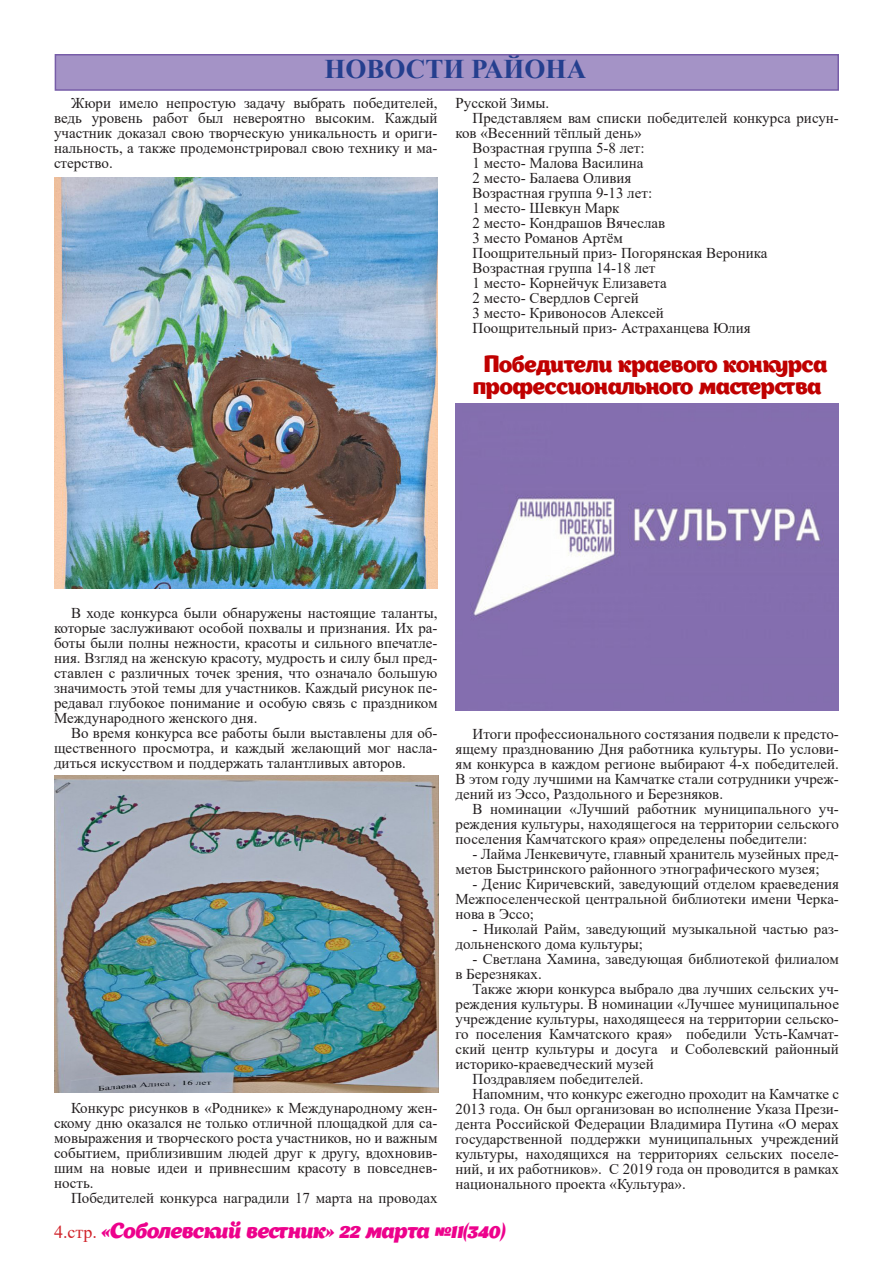
<style>
.page{position:relative;width:893px;height:1263px;background:#fff}
.page>*{position:absolute;margin:0;border:0;box-sizing:border-box;transform-origin:0 0}
.Основной_абзац{font:700 27px "Times New Roman";color:#253f8e}
.t1{font:22.5px/22.5px "Appetite";letter-spacing:-.01em;color:#c00000;text-align:center}
.t2{font:italic 21px "Appetite";letter-spacing:-.01em;color:#ed028c}
.t3{font:15px/15px "Times New Roman";color:#231f20;text-align:justify}
.s1{font-family:"Times New Roman";font-style:normal;font-size:18px;color:#d1232a}
</style>
<div class="page">
<div style="left:55px;top:55px;width:783px;height:35px;background:#a493c6"></div>
<div style="left:55px;top:54px;width:784px;height:37px;border:2px solid #775da8"></div>
<img style="left:455px;top:404px;width:384px;height:306px">
<img style="left:54px;top:177px;width:383px;height:412px">
<img style="left:55px;top:775px;width:383px;height:318px">
<p class="Основной_абзац" style="left:324px;top:50px;width:263px">НОВОСТИ РАЙОНА</p>
<p class="t3" style="left:54px;top:95px;width:385px;text-indent:17px">Жюри имело непростую задачу выбрать победителей, ведь уровень работ был невероятно высоким. Каждый участник доказал свою творческую уникальность и ориги&shy;нальность, а также продемонстрировал свою технику и ма&shy;стерство.</p>
<p class="t3" style="left:455px;top:95px;width:95px">Русской Зимы.</p>
<p class="t3" style="left:455px;top:110px;width:385px;text-indent:17px">Представляем вам списки победителей конкурса рисун&shy;ков «Весенний тёплый день»</p>
<p class="t3" style="left:472px;top:140px;width:174px">Возрастная группа 5-8 лет:</p>
<p class="t3" style="left:472px;top:155px;width:172px">1 место- Малова Василина</p>
<p class="t3" style="left:472px;top:170px;width:160px">2 место- Балаева Оливия</p>
<p class="t3" style="left:472px;top:185px;width:181px">Возрастная группа 9-13 лет:</p>
<p class="t3" style="left:472px;top:200px;width:149px">1 место- Шевкун Марк</p>
<p class="t3" style="left:472px;top:215px;width:194px">2 место- Кондрашов Вячеслав</p>
<p class="t3" style="left:472px;top:230px;width:152px">3 место Романов Артём</p>
<p class="t3" style="left:472px;top:245px;width:297px">Поощрительный приз- Погорянская Вероника</p>
<p class="t3" style="left:472px;top:260px;width:184px">Возрастная группа 14-18 лет</p>
<p class="t3" style="left:472px;top:275px;width:196px">1 место- Корнейчук Елизавета</p>
<p class="t3" style="left:472px;top:290px;width:168px">2 место- Свердлов Сергей</p>
<p class="t3" style="left:472px;top:305px;width:193px">3 место- Кривоносов Алексей</p>
<p class="t3" style="left:472px;top:320px;width:280px">Поощрительный приз- Астраханцева Юлия</p>
<p class="t1" style="left:473px;top:353px;width:356px">Победители краевого конкурса профессионального мастерства</p>
<p class="t3" style="left:54px;top:605px;width:385px;text-indent:17px">В ходе конкурса были обнаружены настоящие таланты, которые заслуживают особой похвалы и признания. Их ра&shy;боты были полны нежности, красоты и сильного впечатле&shy;ния. Взгляд на женскую красоту, мудрость и силу был пред&shy;ставлен с различных точек зрения, что означало большую значимость этой темы для участников. Каждый рисунок пе&shy;редавал глубокое понимание и особую связь с праздником Международного женского дня.</p>
<p class="t3" style="left:54px;top:725px;width:385px;text-indent:17px">Во время конкурса все работы были выставлены для об&shy;щественного просмотра, и каждый желающий мог насла&shy;диться искусством и поддержать талантливых авторов.</p>
<p class="t3" style="left:54px;top:1100px;width:385px;text-indent:17px">Конкурс рисунков в «Роднике» к Международному жен&shy;скому дню оказался не только отличной площадкой для са&shy;мовыражения и творческого роста участников, но и важным событием, приблизившим людей друг к другу, вдохновив&shy;шим на новые идеи и привнесшим красоту в повседнев&shy;ность.</p>
<p class="t3" style="left:71px;top:1190px;width:368px">Победителей конкурса наградили 17 марта на проводах</p>
<p class="t3" style="left:455px;top:726px;width:385px;text-indent:17px">Итоги профессионального состязания подвели к предсто&shy;ящему празднованию Дня работника культуры. По услови&shy;ям конкурса в каждом регионе выбирают 4-х победителей.<br>В этом году лучшими на Камчатке стали сотрудники учреж&shy;дений из Эссо, Раздольного и Березняков.</p>
<p class="t3" style="left:455px;top:801px;width:385px;text-indent:17px">В номинации «Лучший работник муниципального уч&shy;реждения культуры, находящегося на территории сельского поселения Камчатского края» определены победители:</p>
<p class="t3" style="left:455px;top:846px;width:385px;text-indent:17px">- Лайма Ленкевичуте, главный хранитель музейных пред&shy;метов Быстринского районного этнографического музея;</p>
<p class="t3" style="left:455px;top:876px;width:385px;text-indent:17px">- Денис Киричевский, заведующий отделом краеведения Межпоселенческой центральной библиотеки имени Черка&shy;нова в Эссо;</p>
<p class="t3" style="left:455px;top:921px;width:385px;text-indent:17px">- Николай Райм, заведующий музыкальной частью раз&shy;дольненского дома культуры;</p>
<p class="t3" style="left:455px;top:951px;width:385px;text-indent:17px">- Светлана Хамина, заведующая библиотекой филиалом в Березняках.</p>
<p class="t3" style="left:455px;top:981px;width:385px;text-indent:17px">Также жюри конкурса выбрало два лучших сельских уч&shy;реждения культуры. В номинации «Лучшее муниципальное учреждение культуры, находящееся на территории сельско&shy;го поселения Камчатского края» победили Усть-Камчат&shy;ский центр культуры и досуга и Соболевский районный историко-краеведческий музей</p>
<p class="t3" style="left:472px;top:1071px;width:173px">Поздравляем победителей.</p>
<p class="t3" style="left:455px;top:1086px;width:385px;text-indent:17px">Напомним, что конкурс ежегодно проходит на Камчатке с 2013 года. Он был организован во исполнение Указа Прези&shy;дента Российской Федерации Владимира Путина «О мерах государственной поддержки муниципальных учреждений культуры, находящихся на территориях сельских поселе&shy;ний, и их работников». С 2019 года он проводится в рамках национального проекта «Культура».</p>
<h3 class="t2" style="left:54px;top:1217px;width:453px"><span class="s1">4.стр.</span> «Соболевский вестник» 22 марта №11(340)</h3>
</div>
